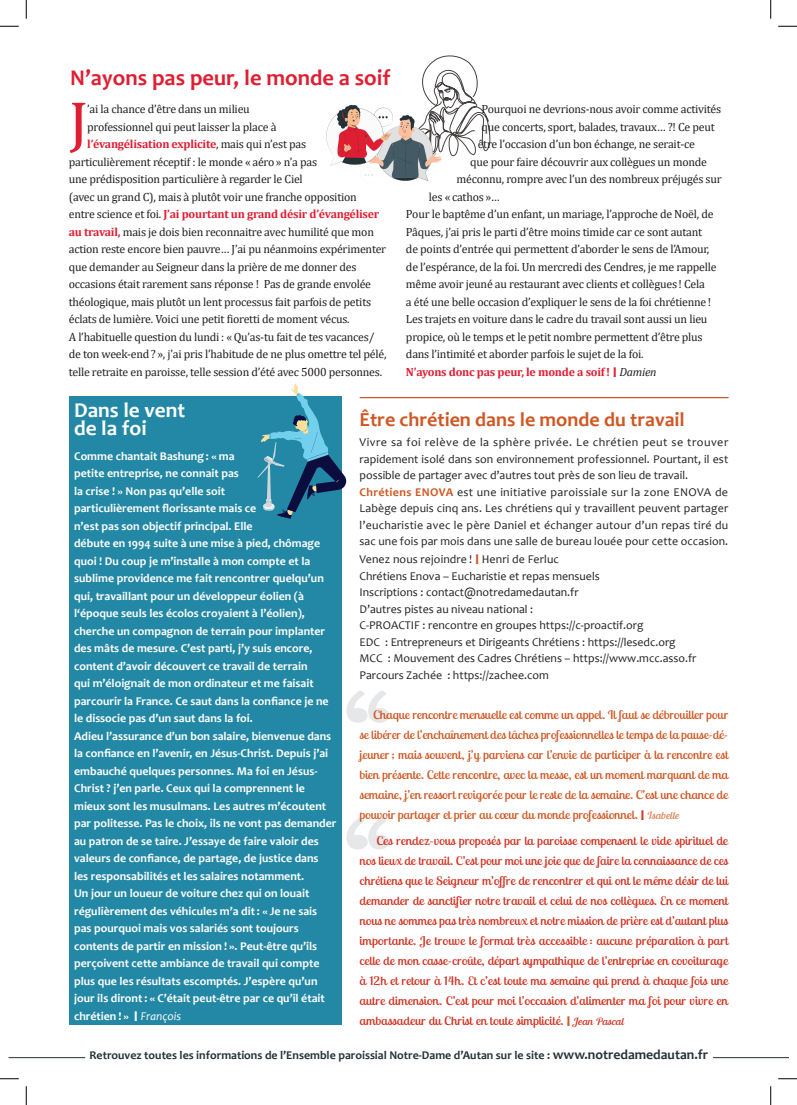
<style>
.page{position:relative;width:797px;height:1105px;background:#fff}
.page>*{position:absolute;margin:0;border:0;box-sizing:border-box;transform-origin:0 0}
.t1{font:700 110px/126.8px "Brandon Grotesque";color:#e6e7e9;scale:1.25 1}
.t2{font:58.62px "Cambria";color:#e01e33;scale:1.1 1}
.t3{font:700 22.5px "Candara";color:#e01e33}
.t4{font:700 21.25px/17.5px "Candara";color:#fff}
.t5{font:700 20px "Candara";color:#d05723}
.t6{font:11.88px "Cambria";letter-spacing:-.02em;color:#231f20}
.t7{font:700 11.88px/17.5px "Candara";color:#fff}
.t8{font:11.88px/16.5px "Candara";letter-spacing:.005em;color:#231f20}
.t9{font:11.88px/20px "Lobster Two";color:#d23322;text-align:justify;scale:1.14 1}
.t10{font:11.88px/20px "Lobster Two";letter-spacing:-.005em;color:#d05723;text-align:justify;scale:1.14 1}
.t11{font:700 11.88px "Cambria";letter-spacing:-.02em;color:#e01e33}
.t12{font:700 11.88px "Candara";color:#243238}
.s1{font-weight:400;color:#231f20}
.s2{font-weight:700;color:#e01e33}
.s3{font-family:"Candara";font-size:15px}
.s4{font-weight:400;font-style:italic;color:#231f20}
.s5{font-size:15px}
.s6{font-weight:400;font-style:italic}
.s7{font-weight:700;color:#d05723}
.s8{font-weight:700;font-size:15px;color:#d05723}
.s9{font-family:"Candara";font-weight:700;font-size:15px;color:#d23322}
.s10{font-style:italic;font-size:10px;color:#df8455}
.s11{font-family:"Candara";font-weight:700;font-size:15px;color:#d05723}
.s12{font-style:italic;font-size:10px}
.s13{font-size:13.75px}
</style>
<div class="page">
<div style="left:69px;top:397px;width:273px;height:628px;background:#2388a5"></div>
<hr style="left:360px;top:397px;width:368px;height:1px;background:#d05723">
<svg style="left:257px;top:383px;width:89px;height:136px"></svg>
<hr style="left:9px;top:1057px;width:76px;height:1px;background:#243238">
<hr style="left:713px;top:1057px;width:75px;height:1px;background:#243238">
<svg style="left:326px;top:55px;width:164px;height:126px"></svg>
<svg style="left:0;top:25px;width:19px;height:2px"></svg>
<svg style="left:778px;top:25px;width:19px;height:2px"></svg>
<svg style="left:0;top:1078px;width:19px;height:1px"></svg>
<svg style="left:778px;top:1078px;width:19px;height:1px"></svg>
<svg style="left:25px;top:0;width:2px;height:19px"></svg>
<svg style="left:25px;top:1086px;width:2px;height:19px"></svg>
<svg style="left:770px;top:0;width:1px;height:19px"></svg>
<svg style="left:770px;top:1086px;width:1px;height:19px"></svg>
<h3 class="t3" style="left:70px;top:64px;width:322px">N’ayons pas peur, le monde a soif</h3>
<h2 class="t2" style="left:69px;top:87px;width:19px">J</h2>
<p class="t6" style="left:87px;top:102px;width:164px">’ai la chance d’être dans un milieu</p>
<p class="t6" style="left:87px;top:120px;width:191px">professionnel qui peut laisser la place à</p>
<p class="t11" style="left:87px;top:136px;width:220px">l’évangélisation explicite<span class="s1">, mais qui n’est pas</span></p>
<p class="t6" style="left:69px;top:155px;width:250px">particulièrement réceptif : le monde « aéro » n’a pas</p>
<p class="t6" style="left:69px;top:172px;width:235px">une prédisposition particulière à regarder le Ciel</p>
<p class="t6" style="left:69px;top:190px;width:289px">(avec un grand C), mais à plutôt voir une franche opposition</p>
<p class="t11" style="left:69px;top:206px;width:312px"><span class="s1">entre science et foi.</span> J’ai pourtant un grand désir d’évangéliser</p>
<p class="t6" style="left:69px;top:225px;width:307px"><span class="s2">au travail,</span> mais je dois bien reconnaitre avec humilité que mon</p>
<p class="t6" style="left:69px;top:242px;width:319px">action reste encore bien pauvre… J’ai pu néanmoins expérimenter</p>
<p class="t6" style="left:69px;top:260px;width:289px">que demander au Seigneur dans la prière de me donner des</p>
<p class="t6" style="left:69px;top:277px;width:304px">occasions était rarement sans réponse ! Pas de grande envolée</p>
<p class="t6" style="left:69px;top:295px;width:304px">théologique, mais plutôt un lent processus fait parfois de petits</p>
<p class="t6" style="left:69px;top:312px;width:282px">éclats de lumière. Voici une petit fioretti de moment vécus.</p>
<p class="t6" style="left:69px;top:330px;width:307px">A l’habituelle question du lundi : « Qu’as-tu fait de tes vacances/</p>
<p class="t6" style="left:69px;top:347px;width:319px">de ton week-end ? », j’ai pris l’habitude de ne plus omettre tel pélé,</p>
<p class="t6" style="left:69px;top:365px;width:315px">telle retraite en paroisse, telle session d’été avec 5000 personnes.</p>
<p class="t6" style="left:481px;top:102px;width:241px">Pourquoi ne devrions-nous avoir comme activités</p>
<p class="t6" style="left:481px;top:120px;width:235px">que concerts, sport, balades, travaux… ?! Ce peut</p>
<p class="t6" style="left:478px;top:137px;width:219px">être l’occasion d’un bon échange, ne serait-ce</p>
<p class="t6" style="left:470px;top:155px;width:238px">que pour faire découvrir aux collègues un monde</p>
<p class="t6" style="left:456px;top:172px;width:267px">méconnu, rompre avec l’un des nombreux préjugés sur</p>
<p class="t6" style="left:429px;top:190px;width:72px">les « cathos »…</p>
<p class="t6" style="left:406px;top:207px;width:309px">Pour le baptême d’un enfant, un mariage, l’approche de Noël, de</p>
<p class="t6" style="left:406px;top:225px;width:298px">Pâques, j’ai pris le parti d’être moins timide car ce sont autant</p>
<p class="t6" style="left:406px;top:242px;width:305px">de points d’entrée qui permettent d’aborder le sens de l’Amour,</p>
<p class="t6" style="left:406px;top:260px;width:312px">de l’espérance, de la foi. Un mercredi des Cendres, je me rappelle</p>
<p class="t6" style="left:406px;top:277px;width:300px">même avoir jeuné au restaurant avec clients et collègues ! Cela</p>
<p class="t6" style="left:406px;top:295px;width:307px">a été une belle occasion d’expliquer le sens de la foi chrétienne !</p>
<p class="t6" style="left:406px;top:312px;width:303px">Les trajets en voiture dans le cadre du travail sont aussi un lieu</p>
<p class="t6" style="left:406px;top:330px;width:298px">propice, où le temps et le petit nombre permettent d’être plus</p>
<p class="t6" style="left:406px;top:347px;width:239px">dans l’intimité et aborder parfois le sujet de la foi.</p>
<p class="t11" style="left:406px;top:363px;width:252px">N’ayons donc pas peur, le monde a soif ! <span class="s3">I</span> <span class="s4">Damien</span></p>
<h3 class="t4" style="left:74px;top:401px;width:112px">Dans le vent de la foi</h3>
<p class="t7" style="left:74px;top:447px;width:264px">Comme chantait Bashung : « ma<br>petite entreprise, ne connait pas<br>la crise ! » Non pas qu’elle soit<br>particulièrement florissante mais ce<br>n’est pas son objectif principal. Elle<br>débute en 1994 suite à une mise à pied, chômage quoi ! Du coup je m’installe à mon compte et la sublime providence me fait rencontrer quelqu’un qui, travaillant pour un développeur éolien (à l‘époque seuls les écolos croyaient à l’éolien), cherche un compagnon de terrain pour implanter des mâts de mesure. C’est parti, j’y suis encore, content d’avoir découvert ce travail de terrain<br>qui m’éloignait de mon ordinateur et me faisait parcourir la France. Ce saut dans la confiance je ne le dissocie pas d’un saut dans la foi.<br>Adieu l’assurance d’un bon salaire, bienvenue dans la confiance en l’avenir, en Jésus-Christ. Depuis j’ai embauché quelques personnes. Ma foi en Jésus-Christ ? j’en parle. Ceux qui la comprennent le mieux sont les musulmans. Les autres m’écoutent par politesse. Pas le choix, ils ne vont pas demander au patron de se taire. J’essaye de faire valoir des valeurs de confiance, de partage, de justice dans<br>les responsabilités et les salaires notamment.<br>Un jour un loueur de voiture chez qui on louait régulièrement des véhicules m’a dit : « Je ne sais pas pourquoi mais vos salariés sont toujours contents de partir en mission ! ». Peut-être qu’ils perçoivent cette ambiance de travail qui compte plus que les résultats escomptés. J’espère qu’un jour ils diront : « C’était peut-être par ce qu’il était chrétien ! » <span class="s5">I</span> <span class="s6">François</span></p>
<h3 class="t5" style="left:359px;top:407px;width:327px">Être chrétien dans le monde du travail</h3>
<p class="t8" style="left:359px;top:434px;width:370px">Vivre sa foi relève de la sphère privée. Le chrétien peut se trouver rapidement isolé dans son environnement professionnel. Pourtant, il est possible de partager avec d’autres tout près de son lieu de travail.<br><span class="s7">Chrétiens ENOVA</span> est une initiative paroissiale sur la zone ENOVA de Labège depuis cinq ans. Les chrétiens qui y travaillent peuvent partager l’eucharistie avec le père Daniel et échanger autour d’un repas tiré du sac une fois par mois dans une salle de bureau louée pour cette occasion.</p>
<p class="t8" style="left:359px;top:551px;width:338px">Venez nous rejoindre ! <span class="s8">I</span> Henri de Ferluc<br>Chrétiens Enova – Eucharistie et repas mensuels<br>Inscriptions : contact@notredamedautan.fr<br>D’autres pistes au niveau national :<br>C-PROACTIF : rencontre en groupes https://c-proactif.org<br>EDC : Entrepreneurs et Dirigeants Chrétiens : https://lesedc.org MCC : Mouvement des Cadres Chrétiens – https://www.mcc.asso.fr Parcours Zachée : https://zachee.com</p>
<h1 class="t1" style="left:343px;top:669px;width:41px">‘‘ ‘‘</h1>
<p class="t10" style="left:359px;top:705px;width:325px;text-indent:14px">Chaque rencontre mensuelle est comme un appel. Il faut se débrouiller pour se libérer de l’enchaînement des tâches professionnelles le temps de la pause-dé&shy;jeuner ; mais souvent, j’y parviens car l’envie de participer à la rencontre est bien présente. Cette rencontre, avec la messe, est un moment marquant de ma semaine, j’en ressort revigorée pour le reste de la semaine. C’est une chance de pouvoir partager et prier au cœur du monde professionnel. <span class="s9">I</span> <span class="s10">Isabelle</span></p>
<p class="t9" style="left:359px;top:830px;width:325px;text-indent:17px">Ces rendez-vous proposés par la paroisse compensent le vide spirituel de nos lieux de travail. C’est pour moi une joie que de faire la connaissance de ces chrétiens que le Seigneur m’offre de rencontrer et qui ont le même désir de lui demander de sanctifier notre travail et celui de nos collègues. En ce moment nous ne sommes pas très nombreux et notre mission de prière est d’autant plus importante. Je trouve le format très accessible : aucune préparation à part celle de mon casse-croûte, départ sympathique de l’entreprise en covoiturage à 12h et retour à 14h. Et c’est toute ma semaine qui prend à chaque fois une autre dimension. C’est pour moi l’occasion d’alimenter ma foi pour vivre en ambassadeur du Christ en toute simplicité. <span class="s11">I</span> <span class="s12">Jean Pascal</span></p>
<p class="t12" style="left:89px;top:1048px;width:620px">Retrouvez toutes les informations de l’Ensemble paroissial Notre-Dame d’Autan sur le site : <span class="s13">www.notredamedautan.fr</span></p>
</div>
